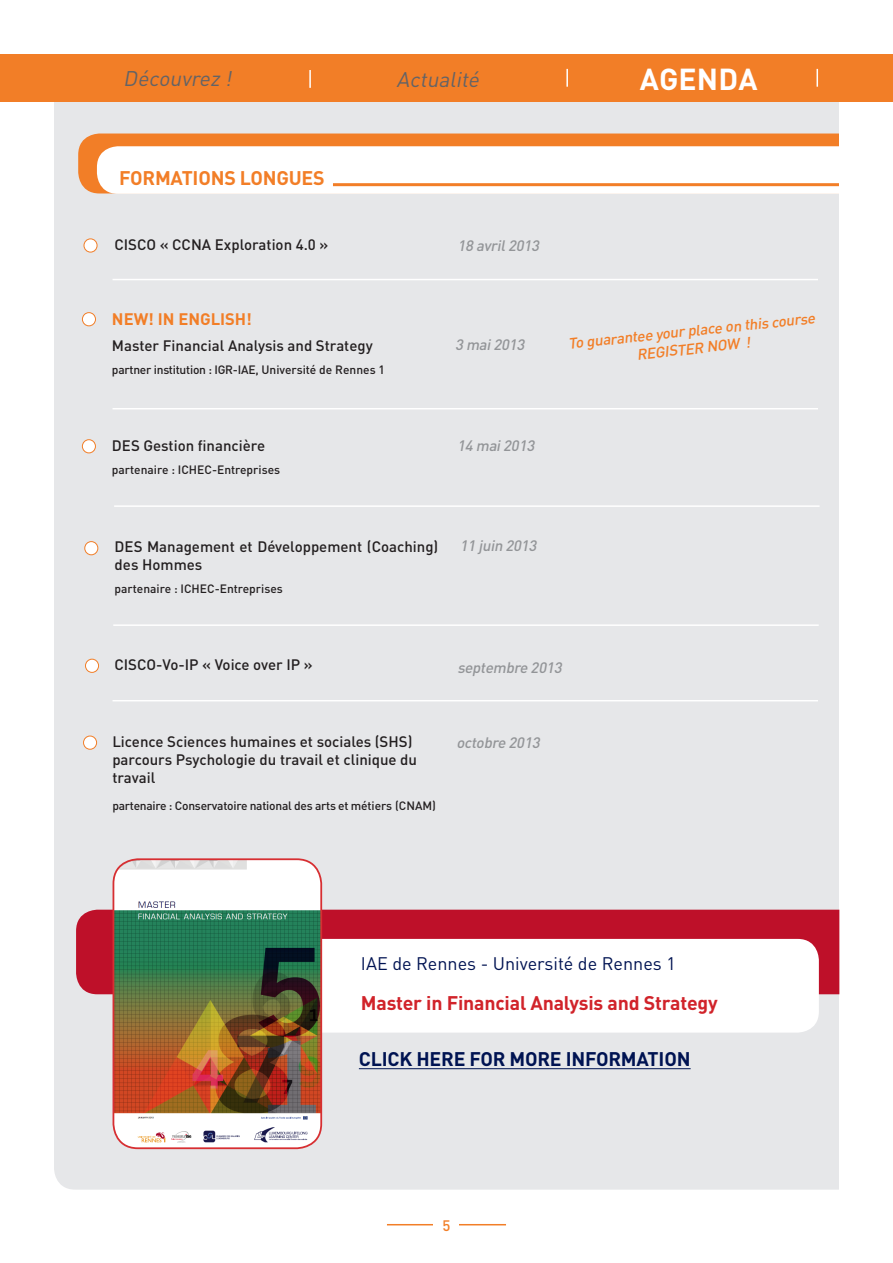
<style>
.page{position:relative;width:893px;height:1263px;background:#fff}
.page>*{position:absolute;margin:0;border:0;box-sizing:border-box;transform-origin:0 0}
.t1{font:700 30px "DIN Pro";letter-spacing:.01em;color:#fff}
.t2{font:italic 21px "DIN Pro";color:#636366}
.titre{font:700 19.5px "DIN Pro";letter-spacing:-.01em;color:#d1232a}
.texte_courant_Bold{font:700 19.5px "DIN Pro";letter-spacing:-.01em;color:#001352}
.texte_courant_Bold-2{font:700 19.5px "DIN Pro";letter-spacing:-.01em;color:#f27e27}
.texte_courant{font:18px "DIN Pro";color:#001352}
.texte_courant_Bold-3{font:700 16.5px "DIN Pro";color:#f27e27}
.texte_courant_Bold-4{font:500 15px/18px "DIN Pro";color:#231f20}
.texte_courant_Bold-5{font:italic 500 15px "DIN Pro";color:#939598}
.texte_courant_Bold-6{font:italic 500 15px/18px "DIN Pro";color:#f27e27;text-align:center}
.t3{font:500 15px "DIN Pro";color:#f27e27}
.texte_courant_Bold-7{font:500 12px "DIN Pro";letter-spacing:-.01em;color:#231f20}
</style>
<div class="page">
<div style="left:54px;top:102px;width:785px;height:1087px;background:#e6e7e9"></div>
<hr style="left:387px;top:1224px;width:119px;height:1px;background:#f27e27">
<div style="left:434px;top:1219px;width:25px;height:44px;background:#fff"></div>
<hr style="left:0;top:54px;width:1px;height:48px;background:#f27e27">
<div style="left:84px;top:736px;width:13px;height:13px;background:#fff;border-radius:50%"></div>
<div style="left:83px;top:736px;width:14px;height:14px;border:1px solid #f27e27;border-radius:50%"></div>
<div style="left:82px;top:313px;width:13px;height:13px;background:#fff;border-radius:50%"></div>
<div style="left:82px;top:312px;width:14px;height:14px;border:1px solid #f27e27;border-radius:50%"></div>
<hr style="left:113px;top:279px;width:705px;height:1px;background:#fff">
<hr style="left:113px;top:408px;width:705px;height:1px;background:#fff">
<svg style="left:78px;top:134px;width:761px;height:60px"></svg>
<hr style="left:333px;top:183px;width:506px;height:3px;background:#f27e27">
<div style="left:84px;top:239px;width:13px;height:13px;background:#fff;border-radius:50%"></div>
<div style="left:84px;top:238px;width:13px;height:14px;border:1px solid #f27e27;border-radius:50%"></div>
<div style="left:85px;top:542px;width:13px;height:13px;background:#fff;border-radius:50%"></div>
<div style="left:84px;top:541px;width:14px;height:14px;border:1px solid #f27e27;border-radius:50%"></div>
<hr style="left:113px;top:700px;width:705px;height:1px;background:#fff">
<hr style="left:113px;top:624px;width:706px;height:2px;background:#fff">
<div style="left:85px;top:659px;width:14px;height:13px;background:#fff;border-radius:50%"></div>
<div style="left:85px;top:659px;width:14px;height:14px;border:1px solid #f27e27;border-radius:50%"></div>
<div style="left:82px;top:440px;width:13px;height:13px;background:#fff;border-radius:50%"></div>
<div style="left:82px;top:439px;width:14px;height:14px;border:1px solid #f27e27;border-radius:50%"></div>
<hr style="left:114px;top:505px;width:706px;height:2px;background:#fff">
<div style="left:1px;top:54px;width:892px;height:48px;background:#f27e27"></div>
<svg style="left:309px;top:70px;width:2px;height:18px"></svg>
<svg style="left:566px;top:69px;width:2px;height:18px"></svg>
<svg style="left:816px;top:69px;width:2px;height:18px"></svg>
<div style="left:76px;top:910px;width:763px;height:84px;background:#be1029"></div>
<svg style="left:322px;top:939px;width:497px;height:93px"></svg>
<img style="left:113px;top:859px;width:208px;height:289px">
<div style="left:113px;top:858px;width:209px;height:291px;border:2px solid #d72f32;border-radius:24px"></div>
<hr style="left:359px;top:1068px;width:332px;height:1px;background:#001352">
<p class="t2" style="left:123px;top:64px;width:115px">Découvrez !</p>
<p class="t2" style="left:397px;top:65px;width:89px">Actualité</p>
<p class="t1" style="left:640px;top:58px;width:119px">AGENDA</p>
<p class="texte_courant_Bold-2" style="left:119px;top:165px;width:207px">FORMATIONS LONGUES</p>
<p class="texte_courant_Bold-4" style="left:114px;top:235px;width:216px">CISCO « CCNA Exploration 4.0 »</p>
<p class="texte_courant_Bold-5" style="left:457px;top:235px;width:87px">18 avril2013</p>
<p class="texte_courant_Bold-3" style="left:112px;top:307px;width:142px">NEW! IN ENGLISH!</p>
<p class="texte_courant_Bold-4" style="left:112px;top:336px;width:262px">Master Financial Analysis and Strategy</p>
<p class="texte_courant_Bold-7" style="left:112px;top:361px;width:274px">partner institution : IGR-IAE, Université de Rennes 1</p>
<p class="texte_courant_Bold-5" style="left:455px;top:335px;width:74px">3 mai2013</p>
<p class="texte_courant_Bold-4" style="left:112px;top:436px;width:155px">DES Gestion financière</p>
<p class="texte_courant_Bold-7" style="left:112px;top:462px;width:170px">partenaire : ICHEC-Entreprises</p>
<p class="texte_courant_Bold-5" style="left:457px;top:435px;width:82px">14 mai2013</p>
<p class="texte_courant_Bold-4" style="left:115px;top:537px;width:325px">DES Management et Développement (Coaching) des Hommes</p>
<p class="texte_courant_Bold-7" style="left:115px;top:580px;width:170px">partenaire : ICHEC-Entreprises</p>
<p class="texte_courant_Bold-5" style="left:460px;top:535px;width:82px">11 juin 2013</p>
<p class="texte_courant_Bold-6" style="left:567px;top:334px;width:250px;rotate:-6deg">To guarantee your place on this course<br>REGISTER NOW !</p>
<p class="texte_courant_Bold-4" style="left:114px;top:654px;width:200px">CISCO-Vo-IP « Voice over IP »</p>
<p class="texte_courant_Bold-5" style="left:457px;top:657px;width:109px">septembre 2013</p>
<p class="texte_courant_Bold-4" style="left:112px;top:732px;width:306px">Licence Sciences humaines et sociales (SHS) parcours Psychologie du travail et clinique du travail</p>
<p class="texte_courant_Bold-7" style="left:112px;top:797px;width:325px">partenaire : Conservatoire national des arts et métiers (CNAM)</p>
<p class="texte_courant_Bold-5" style="left:456px;top:732px;width:88px">octobre 2013</p>
<p class="texte_courant" style="left:361px;top:951px;width:316px">IAE de Rennes - Université de Rennes 1</p>
<p class="titre" style="left:361px;top:990px;width:358px">Master in Financial Analysis and Strategy</p>
<p class="texte_courant_Bold" style="left:359px;top:1046px;width:333px">CLICK HERE FOR MORE INFORMATION</p>
<p class="t3" style="left:442px;top:1215px;width:9px">5</p>
</div>
